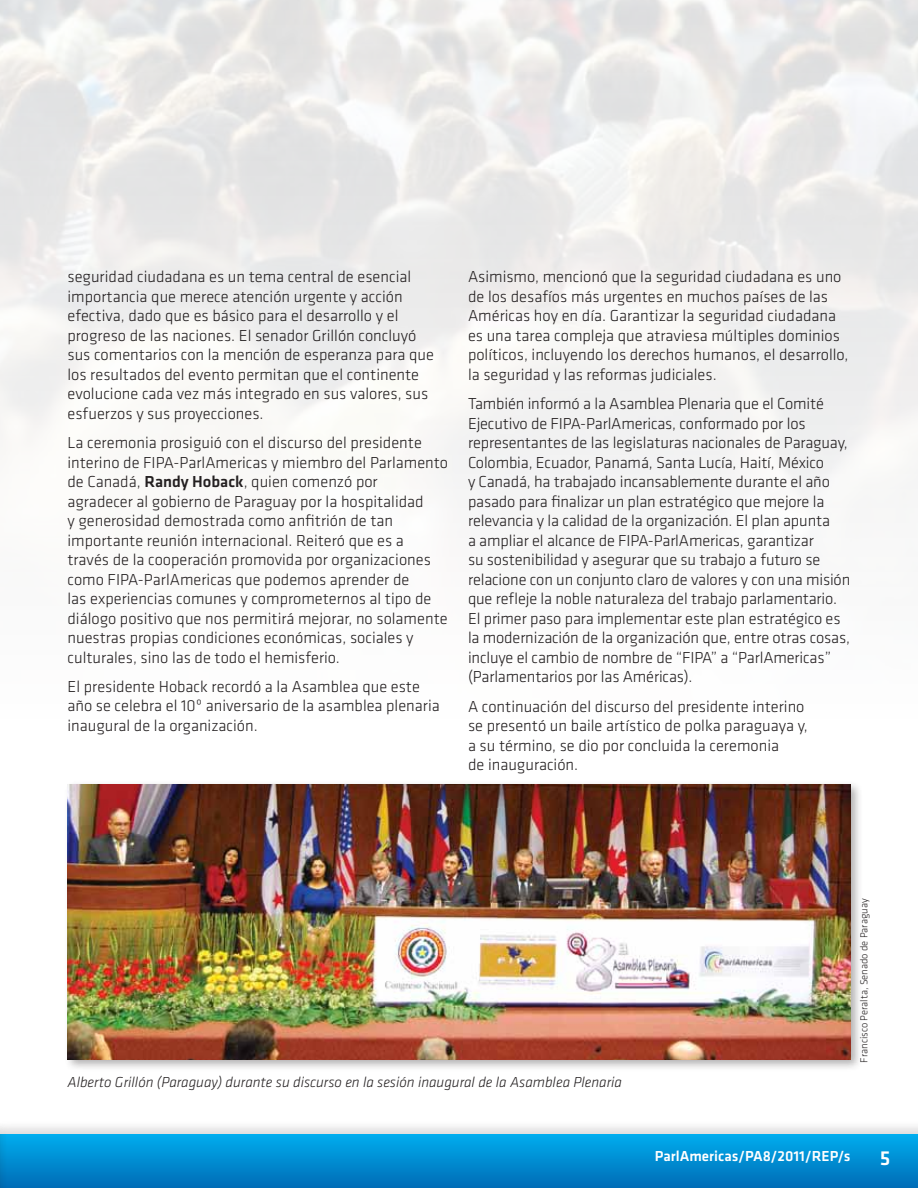
<style>
.page{position:relative;width:918px;height:1188px;background:#fff}
.page>*{position:absolute;margin:0;border:0;box-sizing:border-box;transform-origin:0 0}
.t1{font:500 21px "Klavika";color:#fff}
.t2{font:300 16.5px/19.5px "Klavika";color:#231f20}
.t3{font:italic 300 15px "Klavika";color:#231f20}
.t4{font:500 15px "Klavika";color:#fff}
.t5{font:300 10.5px "Klavika";color:#231f20}
.s1{font-weight:500}
</style>
<div class="page">
<div style="left:0;top:1120px;width:918px;height:68px;background:#231f20;opacity:.15"></div>
<div style="left:0;top:1134px;width:918px;height:54px;background:linear-gradient(to bottom,#00adee,#006db7)"></div>
<div style="left:0;top:1120px;width:8px;height:68px;background:#231f20;opacity:.15"></div>
<div style="left:64px;top:780px;width:800px;height:292px;background:#231f20;opacity:.35"></div>
<img style="left:68px;top:784px;width:782px;height:275px">
<p class="t2" style="left:68px;top:267px;width:368px">seguridad ciudadana es un tema central de esencial importancia que merece atención urgente y acción efectiva, dado que es básico para el desarrollo y el progreso de las naciones. El senador Grillón concluyó sus comentarios con la mención de esperanza para que los resultados del evento permitan que el continente evolucione cada vez más integrado en sus valores, sus esfuerzos y sus proyecciones.</p>
<p class="t2" style="left:68px;top:433px;width:382px">La ceremonia prosiguió con el discurso del presidente interino de FIPA-ParlAmericas y miembro del Parlamento de Canadá, <span class="s1">Randy Hoback</span>, quien comenzó por<br>agradecer al gobierno de Paraguay por la hospitalidad<br>y generosidad demostrada como anfitrión de tan importante reunión internacional. Reiteró que es a través de la cooperación promovida por organizaciones como FIPA-ParlAmericas que podemos aprender de<br>las experiencias comunes y comprometernos al tipo de diálogo positivo que nos permitirá mejorar, no solamente nuestras propias condiciones económicas, sociales y culturales, sino las de todo el hemisferio.</p>
<p class="t2" style="left:68px;top:677px;width:374px">El presidente Hoback recordó a la Asamblea que este año se celebra el 10º aniversario de la asamblea plenaria inaugural de la organización.</p>
<p class="t2" style="left:468px;top:267px;width:382px">Asimismo, mencionó que la seguridad ciudadana es uno de los desafíos más urgentes en muchos países de las Américas hoy en día. Garantizar la seguridad ciudadana es una tarea compleja que atraviesa múltiples dominios políticos, incluyendo los derechos humanos, el desarrollo, la seguridad y las reformas judiciales.</p>
<p class="t2" style="left:468px;top:394px;width:384px">También informó a la Asamblea Plenaria que el Comité Ejecutivo de FIPA-ParlAmericas, conformado por los representantes de las legislaturas nacionales de Paraguay, Colombia, Ecuador, Panamá, Santa Lucía, Haití, México<br>y Canadá, ha trabajado incansablemente durante el año pasado para finalizar un plan estratégico que mejore la relevancia y la calidad de la organización. El plan apunta<br>a ampliar el alcance de FIPA-ParlAmericas, garantizar<br>su sostenibilidad y asegurar que su trabajo a futuro se relacione con un conjunto claro de valores y con una misión que refleje la noble naturaleza del trabajo parlamentario.<br>El primer paso para implementar este plan estratégico es la modernización de la organización que, entre otras cosas, incluye el cambio de nombre de “FIPA” a “ParlAmericas” (Parlamentarios por las Américas).</p>
<p class="t2" style="left:468px;top:696px;width:341px">A continuación del discurso del presidente interino se presentó un baile artístico de polka paraguaya y, a su término, se dio por concluida la ceremonia<br>de inauguración.</p>
<p class="t3" style="left:68px;top:1073px;width:556px">Alberto Grillón (Paraguay) durante su discurso en la sesión inaugural de la Asamblea Plenaria</p>
<p class="t5" style="left:858px;top:1063px;width:165px;rotate:-90deg">Francisco Peralta, Senado de Paraguay</p>
<p class="t4" style="left:655px;top:1146px;width:197px">ParlAmericas/PA8/2011/REP/s</p>
<p class="t1" style="left:880px;top:1143px;width:12px">5</p>
</div>
